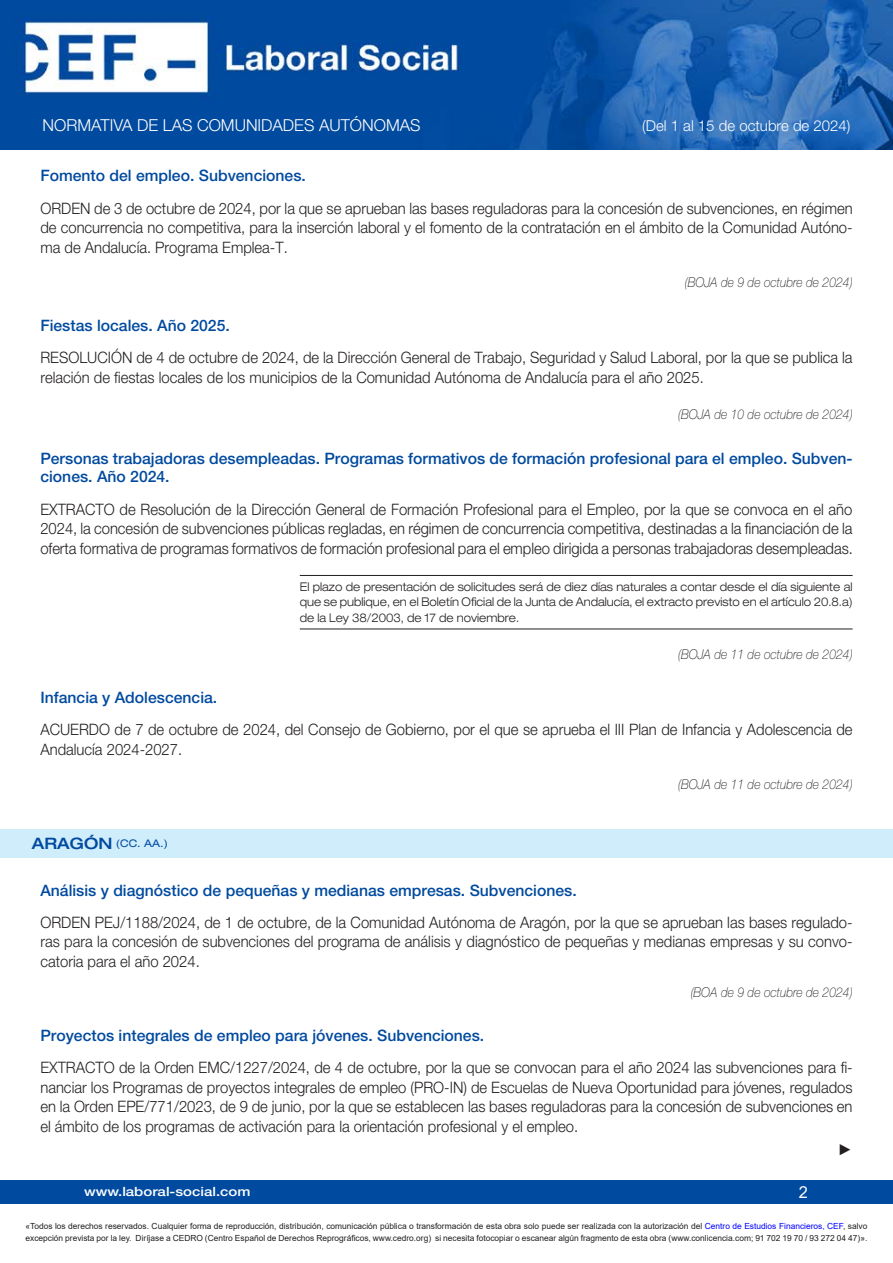
<style>
.page{position:relative;width:893px;height:1263px;background:#fff}
.page>*{position:absolute;margin:0;border:0;box-sizing:border-box;transform-origin:0 0}
.t1{font:300 16.5px "Helvetica Neue LT Std";color:#fff}
.t2{font:16.5px "Arial";color:#fff}
.Contenido{font:300 15.75px/19.5px "Helvetica Neue LT Std";color:#231f20;text-align:justify;scale:.94 1}
.Título-cabecera{font:500 15.75px/18.8px "Helvetica Neue LT Std";color:#004a9f}
.Contenido_nuevo{font:15.75px "Arial";color:#231f20;scale:.94 1}
.t3{font:300 15px "Helvetica Neue LT Std";color:#fff}
.publicación{font:italic 100 13.5px "Helvetica Neue LT Std";color:#231f20;scale:.9 1}
.t4{font:500 12.75px "Helvetica Neue LT Std";color:#fff;scale:1.18 1}
.Plazo{font:300 expanded 12px/15.8px "Helvetica Neue LT Std";color:#231f20;text-align:justify;scale:.92 1}
.Comunidades_division{font:expanded 10.5px "Helvetica Neue LT Std";color:#004a9f}
.t5{font:8.4px/12px "Arial";color:#231f20}
.s1{font-weight:500;font-size:15.75px}
.s2{color:#00f}
</style>
<div class="page">
<div style="left:0;top:1180px;width:893px;height:23px;background:#004a9f"></div>
<img style="left:0;top:0;width:893px;height:149px">
<hr style="left:300px;top:575px;width:553px;height:1px;background:#231f20">
<hr style="left:300px;top:629px;width:553px;height:1px;background:#231f20">
<div style="left:0;top:829px;width:893px;height:28px;background:#cfedfb"></div>
<p class="t1" style="left:43px;top:115px;width:379px">NORMATIVA DE LAS COMUNIDADES AUTÓNOMAS</p>
<p class="t3" style="left:642px;top:117px;width:210px">(Del 1 al 15 de octubre de 2024)</p>
<p class="Título-cabecera" style="left:40px;top:166px;width:267px">Fomento del empleo. Subvenciones.</p>
<p class="Contenido" style="left:40px;top:198px;width:866px">ORDEN de 3 de octubre de 2024, por la que se aprueban las bases reguladoras para la concesión de subvenciones, en régimen de concurrencia no competitiva, para la inserción laboral y el fomento de la contratación en el ámbito de la Comunidad Autóno&shy;ma de Andalucía. Programa Emplea-T.</p>
<p class="publicación" style="left:685px;top:274px;width:188px">(BOJA de 9 de octubre de 2024)</p>
<p class="Título-cabecera" style="left:40px;top:316px;width:191px">Fiestas locales. Año 2025.</p>
<p class="Contenido" style="left:40px;top:348px;width:865px">RESOLUCIÓN de 4 de octubre de 2024, de la Dirección General de Trabajo, Seguridad y Salud Laboral, por la que se publica la relación de fiestas locales de los municipios de la Comunidad Autónoma de Andalucía para el año 2025.</p>
<p class="publicación" style="left:678px;top:407px;width:195px">(BOJA de 10 de octubre de 2024)</p>
<p class="Título-cabecera" style="left:40px;top:448px;width:814px">Personas trabajadoras desempleadas. Programas formativos de formación profesional para el empleo. Subven&shy;ciones. Año 2024.</p>
<p class="Contenido" style="left:40px;top:499px;width:866px">EXTRACTO de Resolución de la Dirección General de Formación Profesional para el Empleo, por la que se convoca en el año 2024, la concesión de subvenciones públicas regladas, en régimen de concurrencia competitiva, destinadas a la financiación de la oferta formativa de programas formativos de formación profesional para el empleo dirigida a personas trabajadoras desempleadas.</p>
<p class="Plazo" style="left:300px;top:578px;width:602px">El plazo de presentación de solicitudes será de diez días naturales a contar desde el día siguiente al que se publique, en el Boletín Oficial de la Junta de Andalucía, el extracto previsto en el artículo 20.8.a) de la Ley 38/2003, de 17 de noviembre.</p>
<p class="publicación" style="left:678px;top:646px;width:195px">(BOJA de 11 de octubre de 2024)</p>
<p class="Título-cabecera" style="left:40px;top:688px;width:178px">Infancia y Adolescencia.</p>
<p class="Contenido" style="left:40px;top:719px;width:865px">ACUERDO de 7 de octubre de 2024, del Consejo de Gobierno, por el que se aprueba el III Plan de Infancia y Adolescencia de<br>Andalucía 2024-2027.</p>
<p class="publicación" style="left:678px;top:776px;width:195px">(BOJA de 11 de octubre de 2024)</p>
<p class="Comunidades_division" style="left:32px;top:837px;width:138px"><span class="s1">ARAGÓN</span> (CC. AA.)</p>
<p class="Título-cabecera" style="left:40px;top:880px;width:538px">Análisis y diagnóstico de pequeñas y medianas empresas. Subvenciones.</p>
<p class="Contenido" style="left:40px;top:912px;width:865px">ORDEN PEJ/1188/2024, de 1 de octubre, de la Comunidad Autónoma de Aragón, por la que se aprueban las bases regulado&shy;ras para la concesión de subvenciones del programa de análisis y diagnóstico de pequeñas y medianas empresas y su convo&shy;catoria para el año 2024.</p>
<p class="publicación" style="left:691px;top:984px;width:181px">(BOA de 9 de octubre de 2024)</p>
<p class="Título-cabecera" style="left:40px;top:1026px;width:445px">Proyectos integrales de empleo para jóvenes. Subvenciones.</p>
<p class="Contenido" style="left:40px;top:1058px;width:865px">EXTRACTO de la Orden EMC/1227/2024, de 4 de octubre, por la que se convocan para el año 2024 las subvenciones para fi&shy;nanciar los Programas de proyectos integrales de empleo (PRO-IN) de Escuelas de Nueva Oportunidad para jóvenes, regulados en la Orden EPE/771/2023, de 9 de junio, por la que se establecen las bases reguladoras para la concesión de subvenciones en el ámbito de los programas de activación para la orientación profesional y el empleo.</p>
<p class="Contenido_nuevo" style="left:838px;top:1139px;width:17px">►</p>
<p class="t4" style="left:84px;top:1184px;width:143px">www.laboral-social.com</p>
<p class="t2" style="left:799px;top:1180px;width:11px">2</p>
<p class="t5" style="left:26px;top:1220px;width:843px">«Todos los derechos reservados. Cualquier forma de reproducción, distribución, comunicación pública o transformación de esta obra solo puede ser realizada con la autorización del <span class="s2">Centro de Estudios Financieros, CEF</span>, salvo excepción prevista por la ley. Diríjase a CEDRO (Centro Español de Derechos Reprográficos, www.cedro.org) si necesita fotocopiar o escanear algún fragmento de esta obra (www.conlicencia.com; 91 702 19 70 / 93 272 04 47)».</p>
</div>
